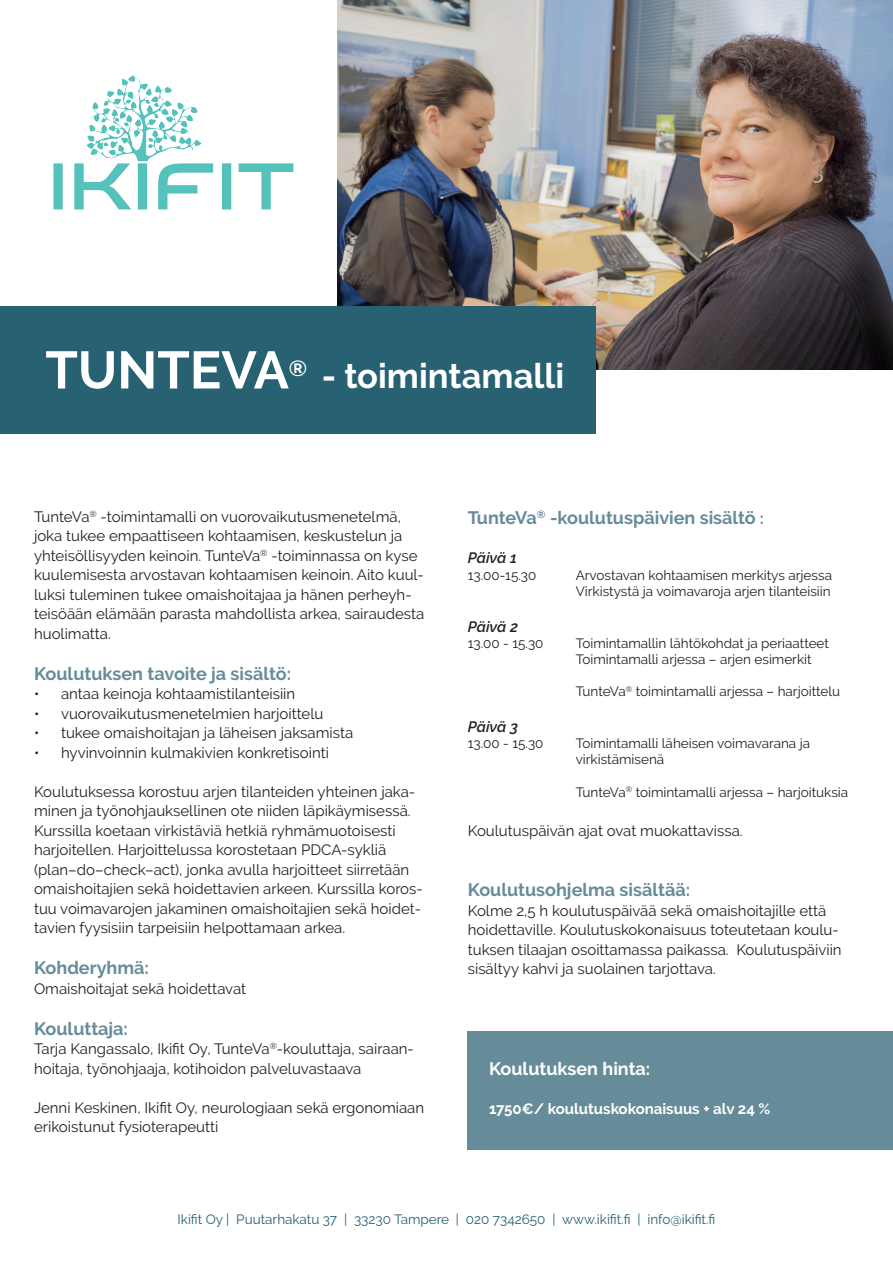
<style>
.page{position:relative;width:893px;height:1263px;background:#fff}
.page>*{position:absolute;margin:0;border:0;box-sizing:border-box;transform-origin:0 0}
.t1{font:700 52.5px "Raleway";color:#fff}
.t2{font:700 34.5px "Raleway";color:#fff}
.t3{font:700 18px "Raleway";color:#668c9a}
.t4{font:700 18px "Raleway";color:#fff}
.t5{font:15px/19.5px "Raleway";color:#231f20}
.t6{font:700 15px "Raleway";color:#fff}
.t7{font:italic 600 15px "Raleway";color:#231f20}
.t8{font:13.5px "Raleway";color:#231f20}
.t9{font:13.5px "Raleway";color:#276172}
.s1{font-size:16.5px}
</style>
<div class="page">
<img style="left:337px;top:0;width:556px;height:370px">
<img style="left:53px;top:75px;width:241px;height:135px">
<div style="left:0;top:306px;width:595px;height:128px;background:#276172"></div>
<div style="left:468px;top:1031px;width:425px;height:118px;background:#668c9a"></div>
<p class="t1" style="left:45px;top:340px;width:245px">TUNTEVA</p>
<p class="t2" style="left:289px;top:357px;width:277px"><sup>®</sup> - toimintamalli</p>
<p class="t5" style="left:34px;top:506px;width:392px">TunteVa<sup>®</sup> -toimintamalli on vuorovaikutusmenetelmä, joka tukee empaattiseen kohtaamisen, keskustelun ja yhteisöllisyyden keinoin. TunteVa<sup>®</sup> -toiminnassa on kyse kuulemisesta arvostavan kohtaamisen keinoin. Aito kuul&shy;luksi tuleminen tukee omaishoitajaa ja hänen perheyh&shy;teisöään elämään parasta mahdollista arkea, sairaudesta huolimatta.</p>
<p class="t3" style="left:34px;top:663px;width:259px">Koulutuksen tavoite ja sisältö:</p>
<p class="t5" style="left:34px;top:684px;width:263px">• antaa keinoja kohtaamistilanteisiin</p>
<p class="t5" style="left:34px;top:704px;width:291px">• vuorovaikutusmenetelmien harjoittelu</p>
<p class="t5" style="left:34px;top:723px;width:321px">• tukee omaishoitajan ja läheisen jaksamista</p>
<p class="t5" style="left:34px;top:743px;width:297px">• hyvinvoinnin kulmakivien konkretisointi</p>
<p class="t5" style="left:34px;top:782px;width:390px">Koulutuksessa korostuu arjen tilanteiden yhteinen jaka&shy;minen ja työnohjauksellinen ote niiden läpikäymisessä.<br>Kurssilla koetaan virkistäviä hetkiä ryhmämuotoisesti harjoitellen. Harjoittelussa korostetaan PDCA-sykliä (plan–do–check–act), jonka avulla harjoitteet siirretään omaishoitajien sekä hoidettavien arkeen. Kurssilla koros&shy;tuu voimavarojen jakaminen omaishoitajien sekä hoidet&shy;tavien fyysisiin tarpeisiin helpottamaan arkea.</p>
<p class="t3" style="left:34px;top:958px;width:117px">Kohderyhmä:</p>
<p class="t5" style="left:34px;top:979px;width:214px">Omaishoitajat sekä hoidettavat</p>
<p class="t3" style="left:34px;top:1018px;width:96px">Kouluttaja:</p>
<p class="t5" style="left:34px;top:1039px;width:381px">Tarja Kangassalo, Ikifit Oy, TunteVa<sup>®</sup>-kouluttaja, sairaan&shy;hoitaja, työnohjaaja, kotihoidon palveluvastaava</p>
<p class="t5" style="left:34px;top:1098px;width:392px">Jenni Keskinen, Ikifit Oy, neurologiaan sekä ergonomiaan erikoistunut fysioterapeutti</p>
<p class="t3" style="left:468px;top:508px;width:298px">TunteVa<sup>®</sup> -koulutuspäivien sisältö <span class="s1">:</span></p>
<p class="t7" style="left:468px;top:549px;width:51px">Päivä 1</p>
<p class="t8" style="left:468px;top:567px;width:70px">13.00-15.30</p>
<p class="t8" style="left:576px;top:567px;width:258px">Arvostavan kohtaamisen merkitys arjessa</p>
<p class="t8" style="left:576px;top:583px;width:256px">Virkistystä ja voimavaroja arjen tilanteisiin</p>
<p class="t7" style="left:468px;top:617px;width:52px">Päivä 2</p>
<p class="t8" style="left:468px;top:635px;width:77px">13.00 - 15.30</p>
<p class="t8" style="left:576px;top:635px;width:255px">Toimintamallin lähtökohdat ja periaatteet</p>
<p class="t8" style="left:576px;top:651px;width:237px">Toimintamalli arjessa – arjen esimerkit</p>
<p class="t8" style="left:576px;top:684px;width:266px">TunteVa<sup>®</sup> toimintamalli arjessa – harjoittelu</p>
<p class="t7" style="left:468px;top:718px;width:52px">Päivä 3</p>
<p class="t8" style="left:468px;top:736px;width:77px">13.00 - 15.30</p>
<p class="t8" style="left:576px;top:736px;width:236px">Toimintamalli läheisen voimavarana ja</p>
<p class="t8" style="left:576px;top:752px;width:90px">virkistämisenä</p>
<p class="t8" style="left:576px;top:784px;width:274px">TunteVa<sup>®</sup> toimintamalli arjessa – harjoituksia</p>
<p class="t5" style="left:468px;top:821px;width:276px">Koulutuspäivän ajat ovat muokattavissa.</p>
<p class="t3" style="left:468px;top:880px;width:224px">Koulutusohjelma sisältää:</p>
<p class="t5" style="left:468px;top:901px;width:375px">Kolme 2,5 h koulutuspäivää sekä omaishoitajille että hoidettaville. Koulutuskokonaisuus toteutetaan koulu&shy;tuksen tilaajan osoittamassa paikassa. Koulutuspäiviin sisältyy kahvi ja suolainen tarjottava.</p>
<p class="t4" style="left:489px;top:1058px;width:163px">Koulutuksen hinta:</p>
<p class="t6" style="left:489px;top:1100px;width:283px">1750€/ koulutuskokonaisuus + alv 24 %</p>
<p class="t9" style="left:178px;top:1211px;width:539px">Ikifit Oy | Puutarhakatu 37 | 33230 Tampere | 020 7342650 | www.ikifit.fi | info@ikifit.fi</p>
</div>
